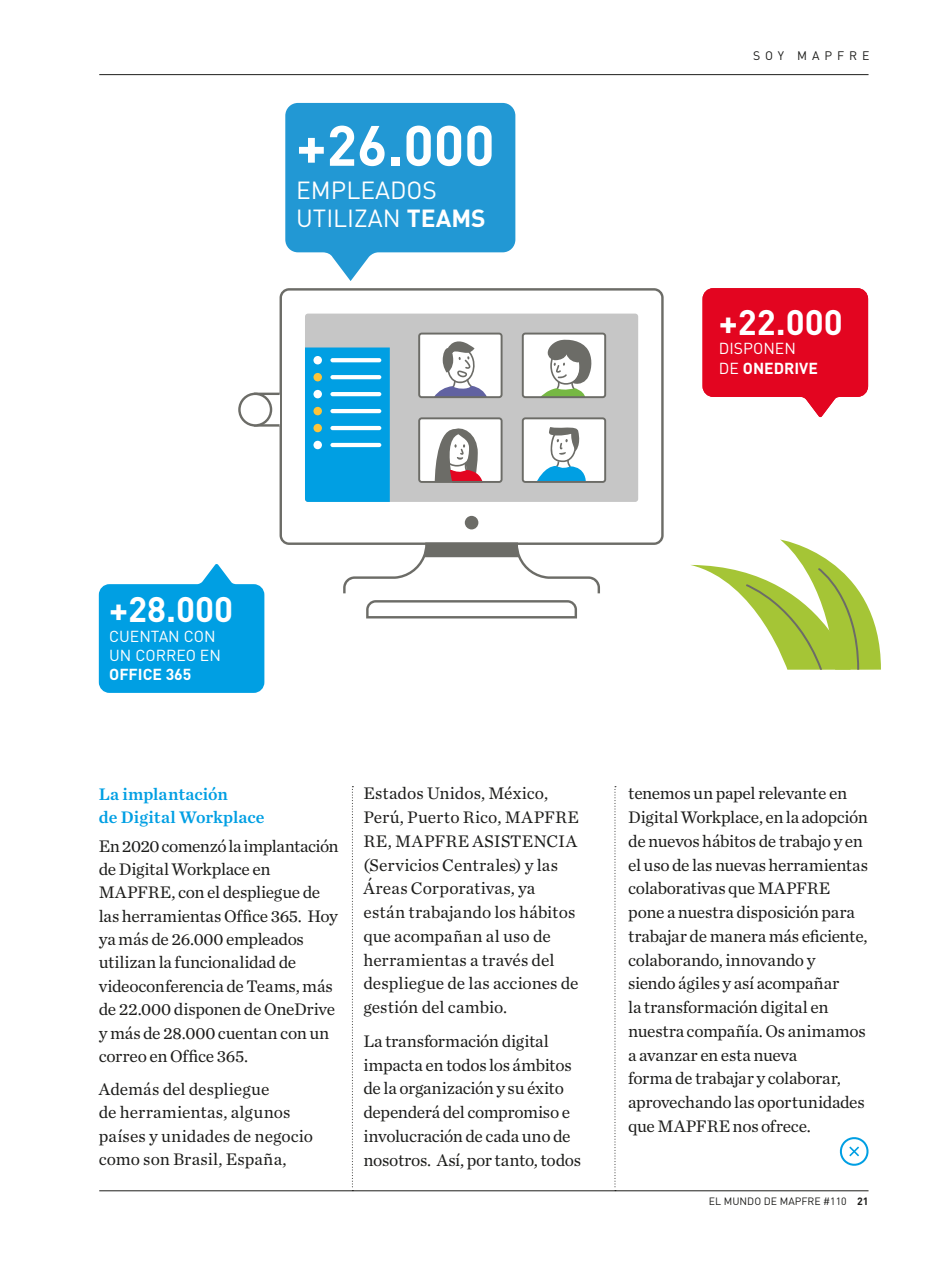
<style>
.page{position:relative;width:943px;height:1265px;background:#fff}
.page>*{position:absolute;margin:0;border:0;box-sizing:border-box;transform-origin:0 0}
.t1{font:700 56px "DIN";color:#fff}
.t2{font:700 35px "DIN";color:#fff}
.t3{font:24.5px/28px "DIN";color:#fff}
.t4{font:17.5px/23.8px "Chronicle Text G1";letter-spacing:-.01em;color:#1d1d1b}
.t5{font:600 17.5px/23.3px "Chronicle Text G1";color:#009fe3}
.t6{font:15.75px/19.2px "DIN";color:#fff}
.t7{font:700 15.75px "DIN";color:#fff}
.t8{font:12.25px "DIN";letter-spacing:.4em;color:#1d1d1b}
.t9{font:10.5px "DIN";color:#1d1d1b}
.s1{font-weight:700}
</style>
<div class="page">
<hr style="left:99px;top:74px;width:769px;height:1px;background:#1d1d1b">
<hr style="left:99px;top:1190px;width:769px;height:1px;background:#1d1d1b">
<svg style="left:614px;top:786px;width:2px;height:405px"></svg>
<svg style="left:352px;top:786px;width:1px;height:402px"></svg>
<svg style="left:279px;top:288px;width:384px;height:257px"></svg>
<div style="left:305px;top:314px;width:333px;height:188px;background:#c6c6c6;border-radius:3px"></div>
<div style="left:465px;top:516px;width:13px;height:13px;background:#6c6c67;border-radius:50%"></div>
<div style="left:305px;top:348px;width:85px;height:154px;background:#009fe3"></div>
<hr style="left:330px;top:443px;width:51px;height:4px;background:#fff;border-radius:2px">
<hr style="left:330px;top:426px;width:51px;height:4px;background:#fff;border-radius:2px">
<hr style="left:330px;top:409px;width:51px;height:4px;background:#fff;border-radius:2px">
<hr style="left:330px;top:392px;width:51px;height:4px;background:#fff;border-radius:2px">
<svg style="left:330px;top:375px;width:51px;height:4px"></svg>
<svg style="left:330px;top:358px;width:51px;height:4px"></svg>
<div style="left:313px;top:441px;width:9px;height:8px;background:#fff;border-radius:50%"></div>
<div style="left:313px;top:424px;width:9px;height:8px;background:#fdc438;border-radius:50%"></div>
<div style="left:313px;top:407px;width:9px;height:8px;background:#fdc438;border-radius:50%"></div>
<div style="left:313px;top:390px;width:9px;height:8px;background:#fff;border-radius:50%"></div>
<div style="left:313px;top:373px;width:9px;height:8px;background:#fdc438;border-radius:50%"></div>
<div style="left:313px;top:356px;width:9px;height:8px;background:#fff;border-radius:50%"></div>
<svg style="left:366px;top:600px;width:211px;height:18px"></svg>
<svg style="left:343px;top:542px;width:257px;height:51px"></svg>
<svg style="left:418px;top:333px;width:84px;height:65px;background:#d7d7da"></svg>
<svg style="left:418px;top:417px;width:84px;height:66px;background:#d0c5c5"></svg>
<svg style="left:522px;top:333px;width:84px;height:66px;background:#cdd0c9"></svg>
<svg style="left:522px;top:417px;width:84px;height:66px;background:#cadae0"></svg>
<svg style="left:238px;top:393px;width:41px;height:34px"></svg>
<svg style="left:98px;top:564px;width:167px;height:129px;background:#26ade7"></svg>
<svg style="left:702px;top:288px;width:167px;height:130px;background:#e72b42"></svg>
<svg style="left:285px;top:103px;width:230px;height:178px;background:#45a8da"></svg>
<svg style="left:690px;top:540px;width:191px;height:130px"></svg>
<svg style="left:839px;top:1137px;width:30px;height:29px"></svg>
<h1 class="t1" style="left:296px;top:109px;width:200px">+26.000</h1>
<h3 class="t3" style="left:296px;top:175px;width:191px">EMPLEADOS<br>UTILIZAN <span class="s1">TEAMS</span></h3>
<p class="t8" style="left:753px;top:48px;width:118px">SOY MAPFRE</p>
<h2 class="t2" style="left:719px;top:300px;width:126px">+22.000</h2>
<p class="t6" style="left:719px;top:339px;width:101px">DISPONEN<br>DE <span class="s1">ONEDRIVE</span></p>
<h2 class="t2" style="left:109px;top:587px;width:126px">+28.000</h2>
<p class="t6" style="left:109px;top:626px;width:113px">CUENTAN CON<br>UN CORREO EN</p>
<p class="t7" style="left:109px;top:664px;width:84px">OFFICE 365</p>
<p class="t5" style="left:99px;top:782px;width:167px">La implantación<br>de Digital Workplace</p>
<p class="t4" style="left:99px;top:834px;width:241px;line-height:23.3px">En 2020 comenzó la implantación de Digital Workplace en<br>MAPFRE, con el despliegue de las herramientas Office 365. Hoy ya más de 26.000 empleados utilizan la funcionalidad de videoconferencia de Teams, más de 22.000 disponen de OneDrive y más de 28.000 cuentan con un correo en Office 365.</p>
<p class="t4" style="left:99px;top:1077px;width:216px;line-height:23.3px">Además del despliegue<br>de herramientas, algunos países y unidades de negocio como son Brasil, España,</p>
<p class="t4" style="left:363px;top:781px;width:217px">Estados Unidos, México,<br>Perú, Puerto Rico, MAPFRE<br>RE, MAPFRE ASISTENCIA (Servicios Centrales) y las<br>Áreas Corporativas, ya están trabajando los hábitos que acompañan al uso de herramientas a través del despliegue de las acciones de gestión del cambio.</p>
<p class="t4" style="left:363px;top:1029px;width:219px">La transformación digital impacta en todos los ámbitos de la organización y su éxito dependerá del compromiso e involucración de cada uno de nosotros. Así, por tanto, todos</p>
<p class="t4" style="left:628px;top:781px;width:241px">tenemos un papel relevante en<br>Digital Workplace, en la adopción de nuevos hábitos de trabajo y en el uso de las nuevas herramientas colaborativas que MAPFRE pone a nuestra disposición para trabajar de manera más eficiente, colaborando, innovando y<br>siendo ágiles y así acompañar<br>la transformación digital en nuestra compañía. Os animamos a avanzar en esta nueva<br>forma de trabajar y colaborar, aprovechando las oportunidades que MAPFRE nos ofrece.</p>
<p class="t9" style="left:709px;top:1194px;width:161px">EL MUNDO DE MAPFRE #110 <span class="s1">21</span></p>
</div>
